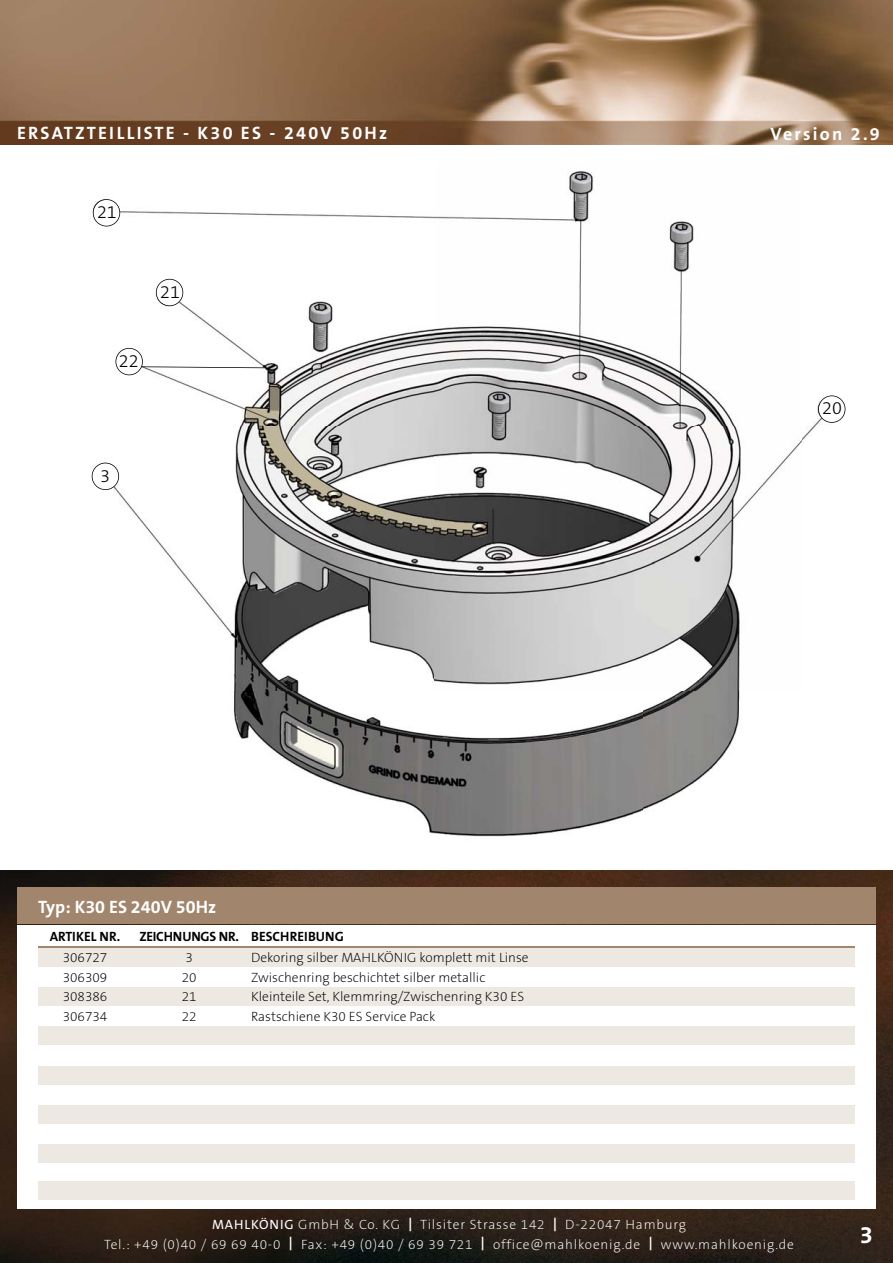
<style>
.page{position:relative;width:893px;height:1263px;background:#fff}
.page>*{position:absolute;margin:0;border:0;box-sizing:border-box;transform-origin:0 0}
.t1{font:700 24px "The Sans B7";color:#fff}
.t2{font:700 18px "The Sans B7";letter-spacing:.125em;color:#fff}
.t3{font:700 18px "The Sans B7";color:#fff}
.t4{font:300 18px "The Sans B3";color:#000}
.t5{font:200 13.5px/19.5px "The Sans B2";color:#000}
.t6{font:200 13.5px/19.5px "The Sans B2";letter-spacing:.06em;color:#fff;text-align:center}
.t7{font:700 13.5px "The Sans B7";color:#000}
.s1{font-family:"The Sans B5 Plain";font-weight:400}
.s2{font-family:"The Sans B7";font-weight:700}
</style>
<div class="page">
<img style="left:0;top:0;width:893px;height:145px">
<img style="left:0;top:871px;width:893px;height:392px">
<div style="left:17px;top:925px;width:859px;height:284px;background:#fff"></div>
<hr style="left:38px;top:946px;width:817px;height:2px;background:#a1856c">
<div style="left:38px;top:948px;width:817px;height:18px;background:#ede8e2"></div>
<div style="left:38px;top:987px;width:817px;height:19px;background:#ede8e2"></div>
<div style="left:38px;top:1027px;width:817px;height:18px;background:#ede8e2"></div>
<div style="left:38px;top:1066px;width:817px;height:18px;background:#ede8e2"></div>
<div style="left:38px;top:1105px;width:817px;height:18px;background:#ede8e2"></div>
<div style="left:38px;top:1145px;width:817px;height:18px;background:#ede8e2"></div>
<div style="left:38px;top:1182px;width:817px;height:18px;background:#ede8e2"></div>
<div style="left:17px;top:888px;width:859px;height:36px;background:#a1856c"></div>
<img style="left:91px;top:171px;width:755px;height:666px">
<svg style="left:92px;top:463px;width:27px;height:27px"></svg>
<svg style="left:156px;top:279px;width:27px;height:27px"></svg>
<svg style="left:93px;top:199px;width:27px;height:27px"></svg>
<svg style="left:818px;top:395px;width:27px;height:28px"></svg>
<svg style="left:116px;top:348px;width:149px;height:27px"></svg>
<h2 class="t2" style="left:17px;top:124px;width:372px">ERSATZTEILLISTE - K30 ES - 240V 50Hz</h2>
<h2 class="t4" style="left:97px;top:203px;width:21px">21</h2>
<h2 class="t4" style="left:119px;top:352px;width:21px">22</h2>
<h2 class="t4" style="left:160px;top:283px;width:21px">21</h2>
<h2 class="t4" style="left:100px;top:467px;width:11px">3</h2>
<h2 class="t3" style="left:38px;top:898px;width:179px">Typ: K30 ES 240V 50Hz</h2>
<p class="t7" style="left:50px;top:929px;width:72px">ARTIKEL NR.</p>
<p class="t7" style="left:139px;top:929px;width:206px">ZEICHNUNGS NR. BESCHREIBUNG</p>
<p class="t5" style="left:63px;top:949px;width:46px;text-align:justify">306727<br>306309<br>308386<br>306734</p>
<p class="t5" style="left:182px;top:949px;width:16px">3<br>20<br>21<br>22</p>
<p class="t5" style="left:251px;top:949px;width:279px">Dekoring silber MAHLKÖNIG komplett mit Linse Zwischenring beschichtet silber metallic Kleinteile Set, Klemmring/Zwischenring K30 ES Rastschiene K30 ES Service Pack</p>
<h2 class="t2" style="left:770px;top:125px;width:111px">Version 2.9</h2>
<h2 class="t4" style="left:822px;top:399px;width:21px">20</h2>
<p class="t6" style="left:104px;top:1215px;width:691px"><span class="s1">MAHLKÖNIG</span> GmbH &amp; Co. KG <span class="s2">|</span> Tilsiter Strasse 142 <span class="s2">|</span> D-22047 Hamburg<br>Tel.: +49 (0)40 / 69 69 40-0 <span class="s2">|</span> Fax: +49 (0)40 / 69 39 721 <span class="s2">|</span> office@mahlkoenig.de <span class="s2">|</span> www.mahlkoenig.de</p>
<h1 class="t1" style="left:860px;top:1223px;width:15px">3</h1>
</div>
